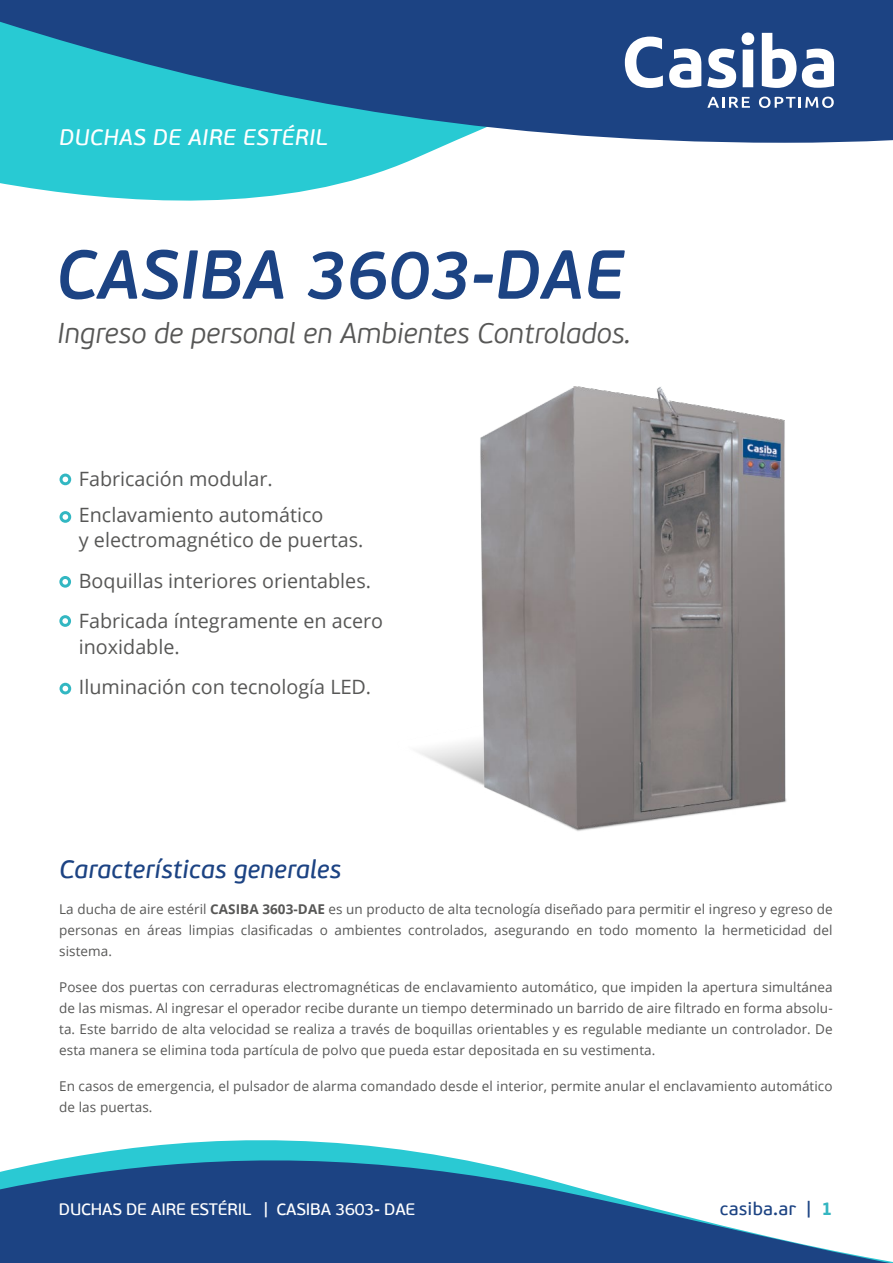
<style>
.page{position:relative;width:893px;height:1263px;background:#fff}
.page>*{position:absolute;margin:0;border:0;box-sizing:border-box;transform-origin:0 0}
.t1{font:italic 600 69px "PF Beau Sans Pro";color:#1c4383}
.t2{font:italic 300 28.65px "PF Beau Sans Pro";color:#575756}
.t3{font:italic 25.5px "PF Beau Sans Pro Bbook";color:#1c4383}
.t4{font:italic 22.5px "PF Beau Sans Pro Bbook";letter-spacing:.02em;color:#fff}
.t5{font:19.8px/40.5px "Open Sans";color:#575756}
.t6{font:18.15px "PF Beau Sans Pro Bbook";letter-spacing:.01em;color:#1c4383}
.t7{font:16.5px "PF Beau Sans Pro Bbook";letter-spacing:-.01em;color:#fff}
.t8{font:13.5px/21px "Open Sans";letter-spacing:.005em;color:#575756;text-align:justify}
.s1{font-weight:700}
.s2{font-family:"PF Beau Sans Pro";font-weight:700;color:#35b6c1}
</style>
<div class="page">
<svg style="left:0;top:143px;width:450px;height:58px;fill:#28cad3"></svg>
<svg style="left:0;top:0;width:893px;height:143px;background:#236798"></svg>
<svg style="left:625px;top:37px;width:38px;height:51px"></svg>
<svg style="left:669px;top:49px;width:32px;height:39px"></svg>
<svg style="left:707px;top:49px;width:29px;height:39px"></svg>
<svg style="left:742px;top:33px;width:12px;height:54px"></svg>
<svg style="left:762px;top:33px;width:72px;height:55px"></svg>
<svg style="left:707px;top:97px;width:43px;height:11px"></svg>
<svg style="left:759px;top:97px;width:75px;height:11px"></svg>
<svg style="left:0;top:1140px;width:893px;height:123px;fill:#1c4383"></svg>
<svg style="left:60px;top:511px;width:11px;height:12px"></svg>
<svg style="left:59px;top:576px;width:12px;height:12px"></svg>
<svg style="left:59px;top:615px;width:12px;height:12px"></svg>
<svg style="left:60px;top:683px;width:11px;height:11px"></svg>
<svg style="left:60px;top:474px;width:11px;height:11px"></svg>
<img style="left:418px;top:741px;width:369px;height:90px">
<img style="left:480px;top:386px;width:306px;height:443px">
<h3 class="t4" style="left:59px;top:124px;width:270px">DUCHAS DE AIRE ESTÉRIL</h3>
<h1 class="t1" style="left:55px;top:234px;width:569px">CASIBA 3603-DAE</h1>
<h2 class="t2" style="left:57px;top:317px;width:575px">Ingreso de personal en Ambientes Controlados.</h2>
<h3 class="t5" style="left:79px;top:460px;width:246px;line-height:36px">Fabricación modular.<br>Enclavamiento automático</h3>
<h3 class="t5" style="left:79px;top:519px;width:306px">y electromagnético de puertas.<br>Boquillas interiores orientables.<br>Fabricada íntegramente en acero</h3>
<h3 class="t5" style="left:79px;top:626px;width:294px">inoxidable.<br>Iluminación con tecnología LED.</h3>
<h3 class="t3" style="left:59px;top:854px;width:283px">Características generales</h3>
<p class="t8" style="left:59px;top:898px;width:775px">La ducha de aire estéril <span class="s1">CASIBA 3603-DAE</span> es un producto de alta tecnología diseñado para permitir el ingreso y egreso de personas en áreas limpias clasificadas o ambientes controlados, asegurando en todo momento la hermeticidad del sistema.</p>
<p class="t8" style="left:59px;top:976px;width:775px">Posee dos puertas con cerraduras electromagnéticas de enclavamiento automático, que impiden la apertura simultánea de las mismas. Al ingresar el operador recibe durante un tiempo determinado un barrido de aire filtrado en forma absolu&shy;ta. Este barrido de alta velocidad se realiza a través de boquillas orientables y es regulable mediante un controlador. De esta manera se elimina toda partícula de polvo que pueda estar depositada en su vestimenta.</p>
<p class="t8" style="left:59px;top:1075px;width:775px">En casos de emergencia, el pulsador de alarma comandado desde el interior, permite anular el enclavamiento automático de las puertas.</p>
<p class="t7" style="left:59px;top:1199px;width:358px">DUCHAS DE AIRE ESTÉRIL | CASIBA 3603- DAE</p>
<h3 class="t6" style="left:720px;top:1198px;width:115px">casiba.ar | <span class="s2">1</span></h3>
</div>
